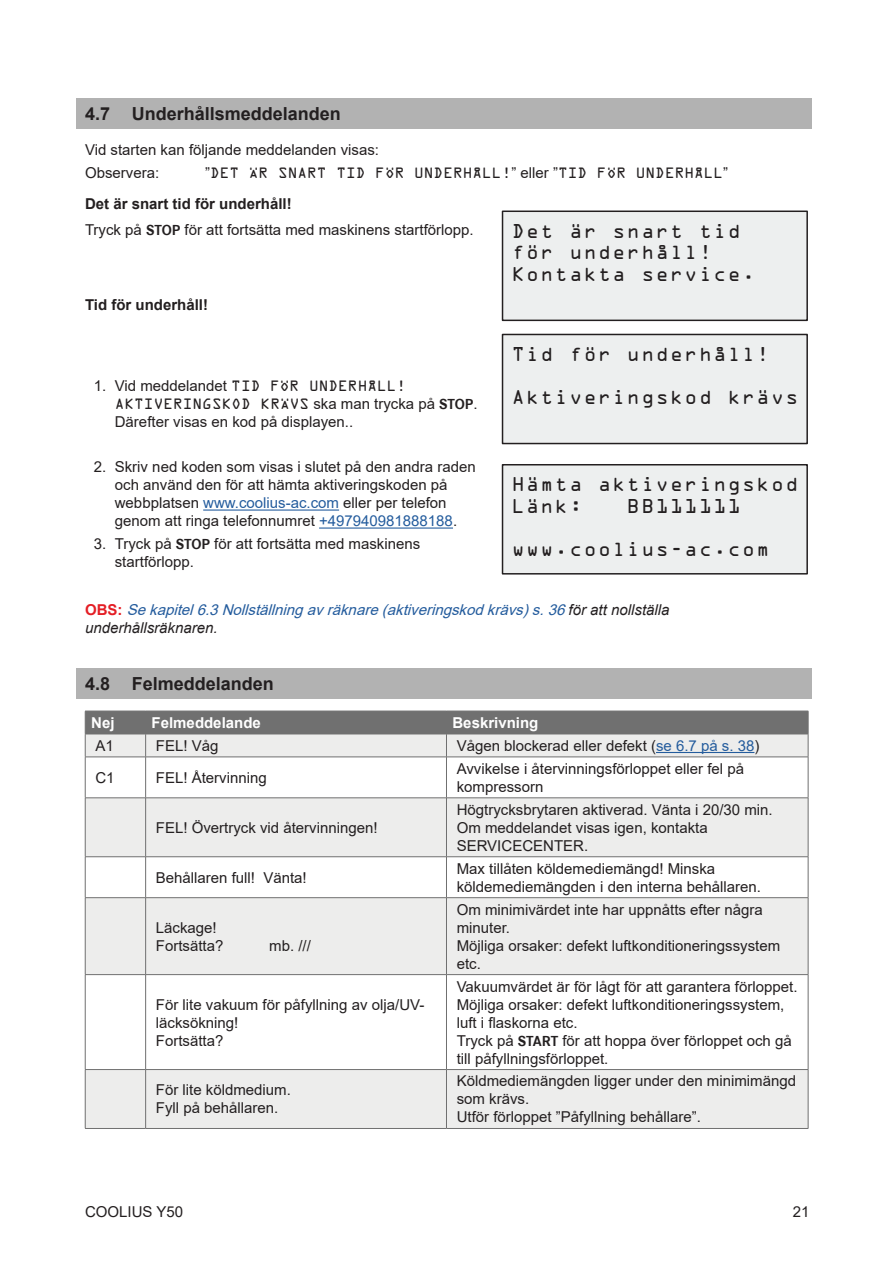
<style>
.page{position:relative;width:893px;height:1263px;background:#fff}
.page>*{position:absolute;margin:0;border:0;box-sizing:border-box;transform-origin:0 0}
.t1{font:18px/21.6px "OCRA Std";letter-spacing:.08em;color:#231f20}
.t2{font:700 18px "Arial";color:#231f20}
.t3{font:15px/18px "Arial";color:#231f20}
.t4{font:italic 15px/18px "Arial";color:#245c9d}
.t5{font:700 15px "Arial";color:#fff}
.t6{font:700 15px "Arial";color:#231f20}
.t7{font:13.5px "OCRA Std";color:#231f20}
.s1{font-family:"Arial";font-size:15px}
.s2{font-weight:700}
.s3{font-family:"Corporate S";font-weight:700}
.s4{font-family:"OCRA Std";font-size:13.5px}
.s5{font-family:"Corporate S";font-weight:700;font-size:15px}
.s6{color:#245c9d}
.s7{font-weight:700;font-style:normal;color:#e41e25}
.s8{color:#231f20}
</style>
<div class="page">
<div style="left:77px;top:99px;width:735px;height:30px;background:#b2b2b2"></div>
<hr style="left:203px;top:509px;width:136px;height:2px;background:#245c9d">
<hr style="left:319px;top:527px;width:134px;height:2px;background:#245c9d">
<div style="left:77px;top:668px;width:735px;height:30px;background:#b2b2b2"></div>
<svg style="left:86px;top:758px;width:722px;height:370px;fill:#ededec"></svg>
<svg style="left:85px;top:711px;width:724px;height:46px;background:#aaa"></svg>
<hr style="left:85px;top:757px;width:61px;height:1px;background:#707070">
<hr style="left:85px;top:757px;width:1px;height:41px;background:#707070">
<hr style="left:146px;top:757px;width:300px;height:1px;background:#707070">
<hr style="left:145px;top:757px;width:1px;height:41px;background:#707070">
<hr style="left:446px;top:757px;width:362px;height:1px;background:#707070">
<hr style="left:446px;top:757px;width:1px;height:41px;background:#707070">
<hr style="left:808px;top:757px;width:1px;height:41px;background:#707070">
<hr style="left:85px;top:797px;width:61px;height:1px;background:#707070">
<hr style="left:85px;top:798px;width:1px;height:58px;background:#707070">
<hr style="left:146px;top:797px;width:300px;height:1px;background:#707070">
<hr style="left:145px;top:798px;width:1px;height:58px;background:#707070">
<hr style="left:446px;top:797px;width:362px;height:1px;background:#707070">
<hr style="left:446px;top:798px;width:1px;height:58px;background:#707070">
<hr style="left:808px;top:798px;width:1px;height:58px;background:#707070">
<hr style="left:85px;top:856px;width:61px;height:1px;background:#707070">
<hr style="left:85px;top:857px;width:1px;height:40px;background:#707070">
<hr style="left:146px;top:856px;width:300px;height:1px;background:#707070">
<hr style="left:145px;top:857px;width:1px;height:40px;background:#707070">
<hr style="left:446px;top:856px;width:362px;height:1px;background:#707070">
<hr style="left:446px;top:857px;width:1px;height:40px;background:#707070">
<hr style="left:808px;top:857px;width:1px;height:40px;background:#707070">
<hr style="left:85px;top:897px;width:61px;height:1px;background:#707070">
<hr style="left:85px;top:898px;width:1px;height:76px;background:#707070">
<hr style="left:146px;top:897px;width:300px;height:1px;background:#707070">
<hr style="left:145px;top:898px;width:1px;height:76px;background:#707070">
<hr style="left:446px;top:897px;width:362px;height:1px;background:#707070">
<hr style="left:446px;top:898px;width:1px;height:76px;background:#707070">
<hr style="left:808px;top:898px;width:1px;height:76px;background:#707070">
<hr style="left:85px;top:974px;width:61px;height:1px;background:#707070">
<hr style="left:85px;top:975px;width:1px;height:94px;background:#707070">
<hr style="left:146px;top:974px;width:300px;height:1px;background:#707070">
<hr style="left:145px;top:975px;width:1px;height:94px;background:#707070">
<hr style="left:446px;top:974px;width:362px;height:1px;background:#707070">
<hr style="left:446px;top:975px;width:1px;height:94px;background:#707070">
<hr style="left:808px;top:975px;width:1px;height:94px;background:#707070">
<hr style="left:85px;top:1069px;width:61px;height:1px;background:#707070">
<hr style="left:85px;top:1070px;width:1px;height:58px;background:#707070">
<hr style="left:146px;top:1069px;width:300px;height:1px;background:#707070">
<hr style="left:145px;top:1070px;width:1px;height:58px;background:#707070">
<hr style="left:446px;top:1069px;width:362px;height:1px;background:#707070">
<hr style="left:446px;top:1070px;width:1px;height:58px;background:#707070">
<hr style="left:808px;top:1070px;width:1px;height:58px;background:#707070">
<hr style="left:85px;top:1128px;width:61px;height:1px;background:#707070">
<hr style="left:146px;top:1128px;width:300px;height:1px;background:#707070">
<hr style="left:446px;top:1128px;width:362px;height:1px;background:#707070">
<hr style="left:656px;top:752px;width:98px;height:1px;background:#245c9d">
<div style="left:502px;top:211px;width:305px;height:109px;background:#edefef"></div>
<div style="left:502px;top:211px;width:306px;height:110px;border:2px solid #231f20"></div>
<div style="left:502px;top:334px;width:305px;height:109px;background:#edefef"></div>
<div style="left:502px;top:334px;width:306px;height:110px;border:2px solid #231f20"></div>
<div style="left:502px;top:465px;width:305px;height:109px;background:#edefef"></div>
<div style="left:502px;top:464px;width:306px;height:110px;border:2px solid #231f20"></div>
<p class="t2" style="left:85px;top:101px;width:257px">4.7 Underhållsmeddelanden</p>
<p class="t3" style="left:85px;top:139px;width:296px;line-height:22.2px">Vid starten kan följande meddelanden visas:<br>Observera:</p>
<p class="t7" style="left:205px;top:167px;width:525px"><span class="s1">”</span>DET ÄR SNART TID FÖR UNDERHÅLL!<span class="s1">” eller ”</span>TID FÖR UNDERHÅLL<span class="s1">”</span></p>
<p class="t3" style="left:85px;top:190px;width:390px;line-height:26.5px"><span class="s2">Det är snart tid för underhåll!<br></span>Tryck på <span class="s3">STOP</span> för att fortsätta med maskinens startförlopp.</p>
<p class="t1" style="left:512px;top:222px;width:245px">Det är snart tid för underhåll!<br>Kontakta service.</p>
<p class="t6" style="left:85px;top:294px;width:125px">Tid för underhåll!</p>
<p class="t1" style="left:512px;top:345px;width:259px">Tid för underhåll!</p>
<p class="t1" style="left:512px;top:388px;width:288px">Aktiveringskod krävs</p>
<p class="t3" style="left:94px;top:376px;width:314px">1. Vid meddelandet <span class="s4">TID FÖR UNDERHÅLL!</span></p>
<p class="t7" style="left:115px;top:398px;width:364px">AKTIVERINGSKOD KRÄVS <span class="s1">ska man trycka på</span> <span class="s5">STOP</span><span class="s1">.</span></p>
<p class="t3" style="left:115px;top:412px;width:240px">Därefter visas en kod på displayen..</p>
<p class="t3" style="left:94px;top:458px;width:384px;text-align:center">2. Skriv ned koden som visas i slutet på den andra raden och använd den för att hämta aktiveringskoden på webbplatsen <span class="s6">www.coolius-ac.com</span> eller per telefon<br>genom att ringa telefonnumret <span class="s6">+497940981888188</span>.</p>
<p class="t3" style="left:115px;top:534px;width:307px;text-indent:-21px">3. Tryck på <span class="s3">STOP</span> för att fortsätta med maskinens startförlopp.</p>
<p class="t4" style="left:85px;top:601px;width:586px"><span class="s7">O B S :</span> Sekapitel6.3Nollställningavräknare(aktiveringskodkrävs)s.36<span class="s8">fö r a t t n o l l s t ä l l a underhållsräknaren.</span></p>
<p class="t1" style="left:512px;top:475px;width:288px">Hämta aktiveringskod<br>Länk:</p>
<p class="t1" style="left:627px;top:497px;width:115px">BB111111</p>
<p class="t1" style="left:512px;top:540px;width:259px">www.coolius-ac.com</p>
<p class="t2" style="left:85px;top:671px;width:190px">4.8 Felmeddelanden</p>
<p class="t5" style="left:91px;top:712px;width:25px">Nej</p>
<p class="t5" style="left:152px;top:712px;width:111px">Felmeddelande</p>
<p class="t5" style="left:452px;top:712px;width:87px">Beskrivning</p>
<p class="t3" style="left:95px;top:736px;width:20px">A1</p>
<p class="t3" style="left:156px;top:736px;width:64px">FEL! Våg</p>
<p class="t3" style="left:457px;top:736px;width:304px">Vågen blockerad eller defekt (<span class="s6">se 6.7 på s. 38</span>)</p>
<p class="t3" style="left:95px;top:768px;width:21px">C1</p>
<p class="t3" style="left:156px;top:768px;width:112px">FEL! Återvinning</p>
<p class="t3" style="left:457px;top:759px;width:289px">Avvikelse i återvinningsförloppet eller fel på kompressorn</p>
<p class="t3" style="left:156px;top:818px;width:223px">FEL! Övertryck vid återvinningen!</p>
<p class="t3" style="left:457px;top:800px;width:317px">Högtrycksbrytaren aktiverad. Vänta i 20/30 min.<br>Om meddelandet visas igen, kontakta<br>SERVICECENTER.</p>
<p class="t3" style="left:156px;top:868px;width:152px">Behållaren full! Vänta!</p>
<p class="t3" style="left:457px;top:859px;width:306px">Max tillåten köldemediemängd! Minska köldemediemängden i den interna behållaren.</p>
<p class="t3" style="left:156px;top:918px;width:69px">Läckage!<br>Fortsätta?</p>
<p class="t3" style="left:457px;top:900px;width:325px">Om minimivärdet inte har uppnåtts efter några minuter.<br>Möjliga orsaker: defekt luftkonditioneringssystem etc.</p>
<p class="t3" style="left:269px;top:936px;width:43px">mb. ///</p>
<p class="t3" style="left:156px;top:995px;width:270px">För lite vakuum för påfyllning av olja/UV&shy;läcksökning!<br>Fortsätta?</p>
<p class="t3" style="left:457px;top:977px;width:342px">Vakuumvärdet är för lågt för att garantera förloppet.<br>Möjliga orsaker: defekt luftkonditioneringssystem, luft i flaskorna etc.<br>Tryck på <span class="s3">START</span> för att hoppa över förloppet och gå till påfyllningsförloppet.</p>
<p class="t3" style="left:156px;top:1081px;width:137px">För lite köldmedium.<br>Fyll på behållaren.</p>
<p class="t3" style="left:457px;top:1072px;width:341px">Köldmediemängden ligger under den minimimängd som krävs.<br>Utför förloppet ”Påfyllning behållare”.</p>
<p class="t3" style="left:85px;top:1202px;width:100px">COOLIUS Y50</p>
<p class="t3" style="left:793px;top:1202px;width:18px">21</p>
</div>
